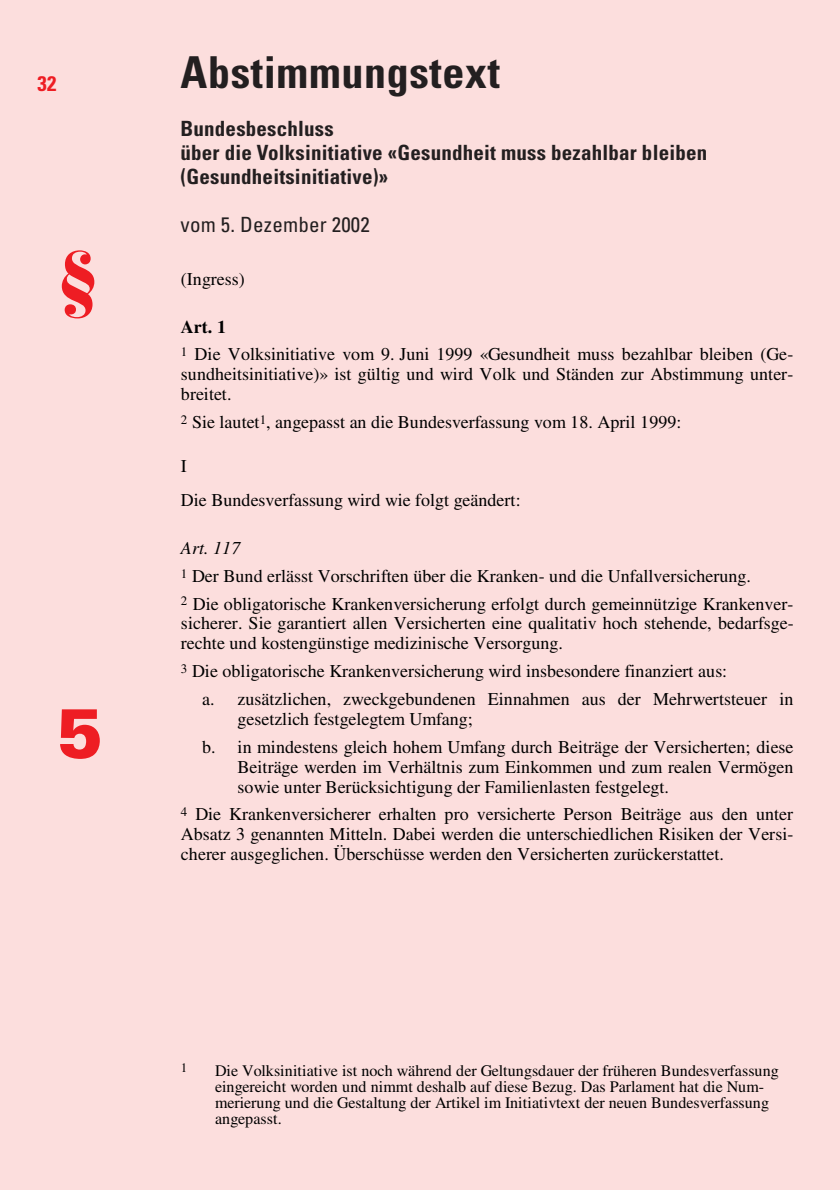
<style>
.page{position:relative;width:840px;height:1190px;background:#fff}
.page>*{position:absolute;margin:0;border:0;box-sizing:border-box;transform-origin:0 0}
.t1{font:900 70px "Univers";color:#ee1d23}
.t2{font:900 70px "Bauer Bodoni";color:#ee1d23}
.t3{font:700 condensed 44px "Univers";letter-spacing:.015em;color:#231f20}
.t4{font:700 condensed 21px/24px "Univers";letter-spacing:.01em;color:#231f20}
.t5{font:condensed 21px "Univers";letter-spacing:.01em;color:#231f20}
.t6{font:700 condensed 21px "Univers";color:#ee1d23}
.t7{font:18px/27.8px "Times";color:#000}
.t8{font:16px/16px "Times";letter-spacing:.005em;color:#000}
.t9{font:13px "Times";color:#000}
.s1{font-weight:700}
.s2{font-style:italic}
</style>
<div class="page">
<div style="left:0;top:0;width:839px;height:1190px;background:#fcdedd"></div>
<p class="t6" style="left:38px;top:76px;width:20px">32</p>
<h1 class="t2" style="left:57px;top:249px;width:44px">§</h1>
<h1 class="t1" style="left:57px;top:707px;width:48px">5</h1>
<h2 class="t3" style="left:180px;top:57px;width:321px">Abstimmungstext</h2>
<p class="t4" style="left:180px;top:119px;width:528px">Bundesbeschluss<br>über die Volksinitiative «Gesundheit muss bezahlbar bleiben (Gesundheitsinitiative)»</p>
<p class="t5" style="left:180px;top:217px;width:191px">vom 5. Dezember 2002</p>
<p class="t7" style="left:181px;top:266px;width:65px">(Ingress)</p>
<p class="t7" style="left:181px;top:314px;width:614px"><span class="s1">Art. 1<br></span><sup>1</sup> Die Volksinitiative vom 9. Juni 1999 «Gesundheit muss bezahlbar bleiben (Ge-</p>
<p class="t7" style="left:181px;top:366px;width:614px;line-height:20px">sundheitsinitiative)» ist gültig und wird Volk und Ständen zur Abstimmung unter&shy;breitet.</p>
<p class="t7" style="left:181px;top:410px;width:502px"><sup>2</sup> Sie lautet<sup>1</sup>, angepasst an die Bundesverfassung vom 18. April 1999:</p>
<p class="t7" style="left:181px;top:451px;width:341px;line-height:33.8px">I<br>Die Bundesverfassung wird wie folgt geändert:</p>
<p class="t7" style="left:181px;top:536px;width:614px"><span class="s2">Art. 117<br></span><sup>1</sup> Der Bund erlässt Vorschriften über die Kranken- und die Unfallversicherung.<br><sup>2</sup> Die obligatorische Krankenversicherung erfolgt durch gemeinnützige Krankenver-</p>
<p class="t7" style="left:181px;top:615px;width:614px;line-height:20px">sicherer. Sie garantiert allen Versicherten eine qualitativ hoch stehende, bedarfsge&shy;rechte und kostengünstige medizinische Versorgung.</p>
<p class="t7" style="left:202px;top:659px;width:593px;text-indent:-21px"><sup>3</sup> Die obligatorische Krankenversicherung wird insbesondere finanziert aus:<br>a. zusätzlichen, zweckgebundenen Einnahmen aus der Mehrwertsteuer in</p>
<p class="t7" style="left:202px;top:707px;width:593px;text-indent:36px">gesetzlich festgelegtem Umfang;<br>b. in mindestens gleich hohem Umfang durch Beiträge der Versicherten; diese</p>
<p class="t7" style="left:238px;top:758px;width:557px;line-height:20px">Beiträge werden im Verhältnis zum Einkommen und zum realen Vermögen sowie unter Berücksichtigung der Familienlasten festgelegt.</p>
<p class="t7" style="left:181px;top:806px;width:614px;line-height:20px;text-align:justify"><sup>4</sup> Die Krankenversicherer erhalten pro versicherte Person Beiträge aus den unter Absatz 3 genannten Mitteln. Dabei werden die unterschiedlichen Risiken der Versi&shy;cherer ausgeglichen. Überschüsse werden den Versicherten zurückerstattet.</p>
<p class="t9" style="left:181px;top:1062px;width:8px">1</p>
<p class="t8" style="left:215px;top:1064px;width:565px">Die Volksinitiative ist noch während der Geltungsdauer der früheren Bundesverfassung eingereicht worden und nimmt deshalb auf diese Bezug. Das Parlament hat die Num&shy;merierung und die Gestaltung der Artikel im Initiativtext der neuen Bundesverfassung angepasst.</p>
</div>
